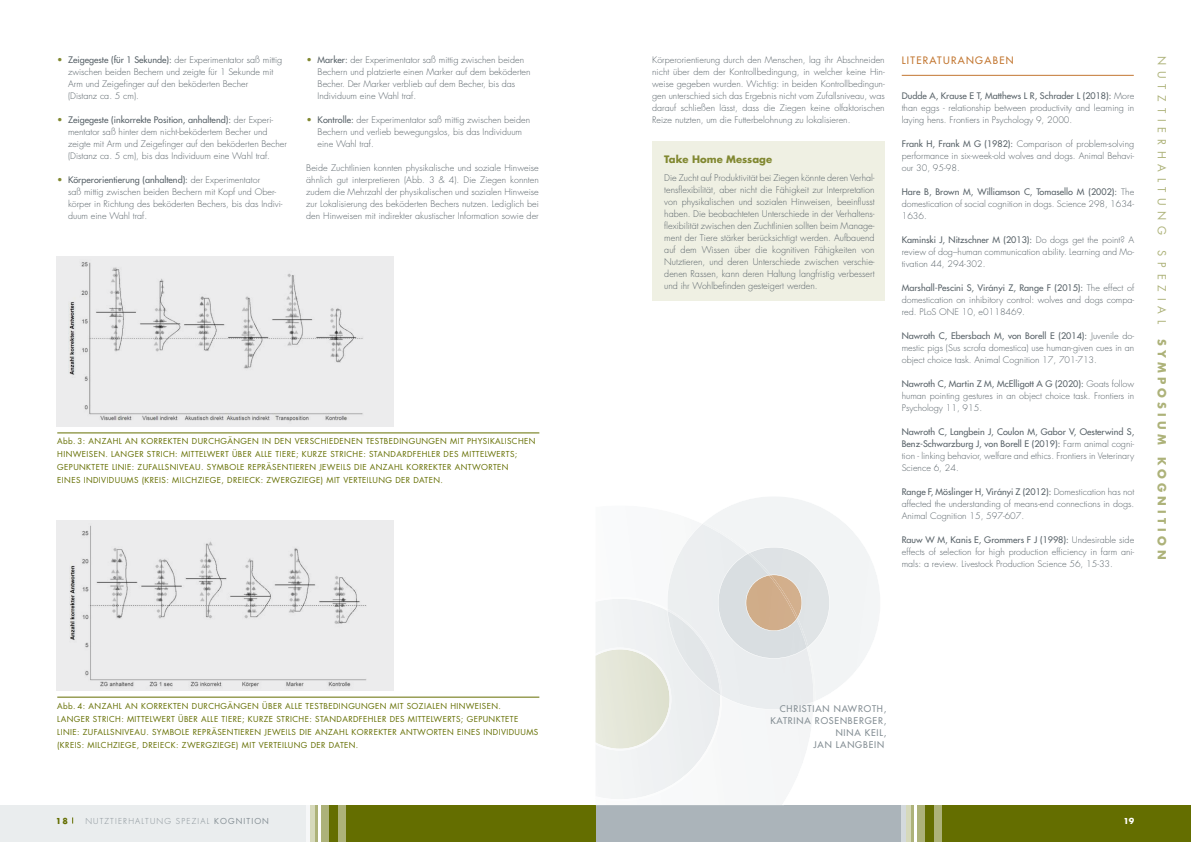
<style>
.page{position:relative;width:1191px;height:842px;background:#fff}
.page>*{position:absolute;margin:0;border:0;box-sizing:border-box;transform-origin:0 0}
.t1{font:11px "Futura LT";letter-spacing:.53em;color:#adb279}
.t2{font:700 11px "Futura LT";letter-spacing:.38em;color:#adb279}
.t3{font:10px "Futura LT";letter-spacing:.13em;color:#c27630}
.t4{font:700 10px "Futura LT";color:#818831}
.t5{font:300 9px/12px "Futura LT";color:#596369;text-align:justify}
.t6{font:9px/12px "Futura LT";letter-spacing:.09em;color:#838d93;text-align:right}
.t7{font:300 8.8px/12px "Futura LT";color:#596369;text-align:justify}
.t8{font:8px/13px "Futura LT";letter-spacing:.05em;color:#646e00}
.t9{font:300 8px "Futura LT";letter-spacing:.15em;color:#838d93}
.t10{font:700 8px "Futura LT";color:#646e00}
.t11{font:700 8px "Futura LT";color:#fff}
.s1{font-weight:700;font-size:9px;color:#818831}
.s2{font-weight:400}
</style>
<div class="page">
<div style="left:595px;top:805px;width:389px;height:37px;background:#abb4ba"></div>
<div style="left:941px;top:805px;width:250px;height:37px;background:#646e00"></div>
<svg style="left:910px;top:805px;width:31px;height:37px"></svg>
<div style="left:901px;top:805px;width:5px;height:37px;background:#d4dadd"></div>
<hr style="left:906px;top:805px;width:4px;height:37px;background:#d6d9bb">
<hr style="left:913px;top:805px;width:3px;height:37px;background:#fff">
<div style="left:924px;top:805px;width:9px;height:37px;background:#646e00"></div>
<div style="left:0;top:805px;width:388px;height:37px;background:#eaedee"></div>
<div style="left:346px;top:805px;width:249px;height:37px;background:#646e00"></div>
<div style="left:310px;top:805px;width:36px;height:37px;background:#adb279"></div>
<hr style="left:306px;top:805px;width:4px;height:37px;background:#f6f7f8">
<div style="left:310px;top:805px;width:5px;height:37px;background:#d6d9bb"></div>
<hr style="left:318px;top:805px;width:3px;height:37px;background:#fff">
<div style="left:329px;top:805px;width:9px;height:37px;background:#646e00"></div>
<svg style="left:595px;top:497px;width:285px;height:302px"></svg>
<img style="left:745px;top:575px;width:51px;height:56px">
<img style="left:768px;top:575px;width:29px;height:45px">
<div style="left:652px;top:141px;width:232px;height:160px;background:#eff0e3"></div>
<hr style="left:901px;top:75px;width:232px;height:1px;background:#c27630">
<hr style="left:57px;top:697px;width:482px;height:1px;background:#646e00">
<div style="left:57px;top:520px;width:337px;height:171px;background:#ececed"></div>
<img style="left:70px;top:525px;width:296px;height:163px">
<hr style="left:57px;top:433px;width:482px;height:1px;background:#646e00">
<div style="left:57px;top:256px;width:337px;height:170px;background:#ececed"></div>
<img style="left:69px;top:262px;width:294px;height:159px">
<p class="t7" style="left:68px;top:54px;width:216px;text-align:left;text-indent:-11px"><span class="s1">•</span> <span class="s2">Zeigegeste (für 1 Sekunde):</span> der Experimentator saß mittig zwischen beiden Bechern und zeigte für 1 Sekunde mit Arm und Zeigefi nger auf den beköderten Becher<br>(Distanz ca. 5 cm).</p>
<p class="t7" style="left:68px;top:114px;width:220px;text-align:left;text-indent:-11px"><span class="s1">•</span> <span class="s2">Zeigegeste (inkorrekte Position, anhaltend):</span> der Experi&shy;mentator saß hinter dem nicht-beködertem Becher und zeigte mit Arm und Zeigefi nger auf den beköderten Becher (Distanz ca. 5 cm), bis das Individuum eine Wahl traf.</p>
<p class="t7" style="left:68px;top:174px;width:216px;text-align:left;text-indent:-11px"><span class="s1">•</span> <span class="s2">Körperorientierung (anhaltend):</span> der Experimentator<br>saß mittig zwischen beiden Bechern mit Kopf und Ober&shy;körper in Richtung des beköderten Bechers, bis das Indivi&shy;duum eine Wahl traf.</p>
<p class="t7" style="left:317px;top:54px;width:214px;text-align:left;text-indent:-11px"><span class="s1">•</span> <span class="s2">Marker:</span> der Experimentator saß mittig zwischen beiden Bechern und platzierte einen Marker auf dem beköderten Becher. Der Marker verblieb auf dem Becher, bis das Individuum eine Wahl traf.</p>
<p class="t7" style="left:317px;top:114px;width:214px;text-align:left;text-indent:-11px"><span class="s1">•</span> <span class="s2">Kontrolle:</span> der Experimentator saß mittig zwischen beiden<br>Bechern und verlieb bewegungslos, bis das Individuum eine Wahl traf.</p>
<p class="t7" style="left:306px;top:162px;width:234px">Beide Zuchtlinien konnten physikalische und soziale Hinweise ähnlich gut interpretieren (Abb. 3 &amp; 4). Die Ziegen konnten zudem die Mehrzahl der physikalischen und sozialen Hinweise zur Lokalisierung des beköderten Bechers nutzen. Lediglich bei den Hinweisen mit indirekter akustischer Information sowie der</p>
<p class="t8" style="left:57px;top:435px;width:480px">Abb. 3: ANZAHL AN KORREKTEN DURCHGÄNGEN IN DEN VERSCHIEDENEN TESTBEDINGUNGEN MIT PHYSIKALISCHEN HINWEISEN. LANGER STRICH: MITTELWERT ÜBER ALLE TIERE; KURZE STRICHE: STANDARDFEHLER DES MITTELWERTS; GEPUNKTETE LINIE: ZUFALLSNIVEAU. SYMBOLE REPRÄSENTIEREN JEWEILS DIE ANZAHL KORREKTER ANTWORTEN<br>EINES INDIVIDUUMS (KREIS: MILCHZIEGE, DREIECK: ZWERGZIEGE) MIT VERTEILUNG DER DATEN.</p>
<p class="t8" style="left:57px;top:699px;width:482px">Abb. 4: ANZAHL AN KORREKTEN DURCHGÄNGEN ÜBER ALLE TESTBEDINGUNGEN MIT SOZIALEN HINWEISEN.<br>LANGER STRICH: MITTELWERT ÜBER ALLE TIERE; KURZE STRICHE: STANDARDFEHLER DES MITTELWERTS; GEPUNKTETE LINIE: ZUFALLSNIVEAU. SYMBOLE REPRÄSENTIEREN JEWEILS DIE ANZAHL KORREKTER ANTWORTEN EINES INDIVIDUUMS (KREIS: MILCHZIEGE, DREIECK: ZWERGZIEGE) MIT VERTEILUNG DER DATEN.</p>
<p class="t7" style="left:652px;top:54px;width:234px">Körperorientierung durch den Menschen, lag ihr Abschneiden nicht über dem der Kontrollbedingung, in welcher keine Hin&shy;weise gegeben wurden. Wichtig: in beiden Kontrollbedingun&shy;gen unterschied sich das Ergebnis nicht vom Zufallsniveau, was darauf schließen lässt, dass die Ziegen keine olfaktorischen Reize nutzten, um die Futterbelohnung zu lokalisieren.</p>
<p class="t1" style="left:1169px;top:56px;width:181px;rotate:90deg">NUTZTIERHALTUNG</p>
<p class="t1" style="left:1169px;top:250px;width:75px;rotate:90deg">SPEZIAL</p>
<p class="t2" style="left:1169px;top:339px;width:222px;rotate:90deg">SYMPOSIUM KOGNITION</p>
<p class="t3" style="left:901px;top:54px;width:113px">LITERATURANGABEN</p>
<p class="t7" style="left:901px;top:90px;width:234px"><span class="s2">Dudde A, Krause E T, Matthews L R, Schrader L (2018):</span> More than eggs - relationship between productivity and learning in laying hens. Frontiers in Psychology 9, 2000.</p>
<p class="t7" style="left:901px;top:138px;width:234px"><span class="s2">Frank H, Frank M G (1982):</span> Comparison of problem-solving performance in six-week-old wolves and dogs. Animal Behavi&shy;our 30, 95-98.</p>
<p class="t7" style="left:901px;top:186px;width:234px"><span class="s2">Hare B, Brown M, Williamson C, Tomasello M (2002):</span> The domestication of social cognition in dogs. Science 298, 1634- 1636.</p>
<p class="t7" style="left:901px;top:234px;width:234px"><span class="s2">Kaminski J, Nitzschner M (2013):</span> Do dogs get the point? A review of dog–human communication ability. Learning and Mo&shy;tivation 44, 294-302.</p>
<p class="t7" style="left:901px;top:282px;width:234px"><span class="s2">Marshall-Pescini S, Virányi Z, Range F (2015):</span> The effect of domestication on inhibitory control: wolves and dogs compa&shy;red. PLoS ONE 10, e0118469.</p>
<p class="t7" style="left:901px;top:330px;width:234px"><span class="s2">Nawroth C, Ebersbach M, von Borell E (2014):</span> Juvenile do&shy;mestic pigs (Sus scrofa domestica) use human-given cues in an object choice task. Animal Cognition 17, 701-713.</p>
<p class="t7" style="left:901px;top:378px;width:234px"><span class="s2">Nawroth C, Martin Z M, McElligott A G (2020):</span> Goats follow human pointing gestures in an object choice task. Frontiers in Psychology 11, 915.</p>
<p class="t7" style="left:901px;top:426px;width:234px"><span class="s2">Nawroth C, Langbein J, Coulon M, Gabor V, Oesterwind S, Benz-Schwarzburg J, von Borell E (2019):</span> Farm animal cogni&shy;tion - linking behavior, welfare and ethics. Frontiers in Veterinary Science 6, 24.</p>
<p class="t7" style="left:901px;top:486px;width:234px"><span class="s2">Range F, Möslinger H, Virányi Z (2012):</span> Domestication has not affected the understanding of means-end connections in dogs.<br>Animal Cognition 15, 597-607.</p>
<p class="t7" style="left:901px;top:534px;width:234px"><span class="s2">Rauw W M, Kanis E, Grommers F J (1998):</span> Undesirable side effects of selection for high production efficiency in farm ani&shy;mals: a review. Livestock Production Science 56, 15-33.</p>
<p class="t4" style="left:664px;top:153px;width:109px">Take Home Message</p>
<p class="t5" style="left:664px;top:172px;width:212px">Die Zucht auf Produktivität bei Ziegen könnte deren Verhal&shy;tensflexibilität, aber nicht die Fähigkeit zur Interpretation von physikalischen und sozialen Hinweisen, beeinflusst haben. Die beobachteten Unterschiede in der Verhaltens&shy;flexibilität zwischen den Zuchtlinien sollten beim Manage&shy;ment der Tiere stärker berücksichtigt werden. Aufbauend auf dem Wissen über die kognitiven Fähigkeiten von Nutztieren, und deren Unterschiede zwischen verschie&shy;denen Rassen, kann deren Haltung langfristig verbessert und ihr Wohlbefi nden gesteigert werden.</p>
<p class="t6" style="left:770px;top:702px;width:117px">CHRISTIAN NAWROTH,<br>KATRINA ROSENBERGER,<br>NINA KEIL,<br>JAN LANGBEIN</p>
<p class="t10" style="left:56px;top:815px;width:14px">18</p>
<p class="t9" style="left:85px;top:816px;width:185px">NUTZTIERHALTUNG SPEZIAL <span class="s2">KOGNITION</span></p>
<p class="t11" style="left:1123px;top:815px;width:12px">19</p>
</div>
